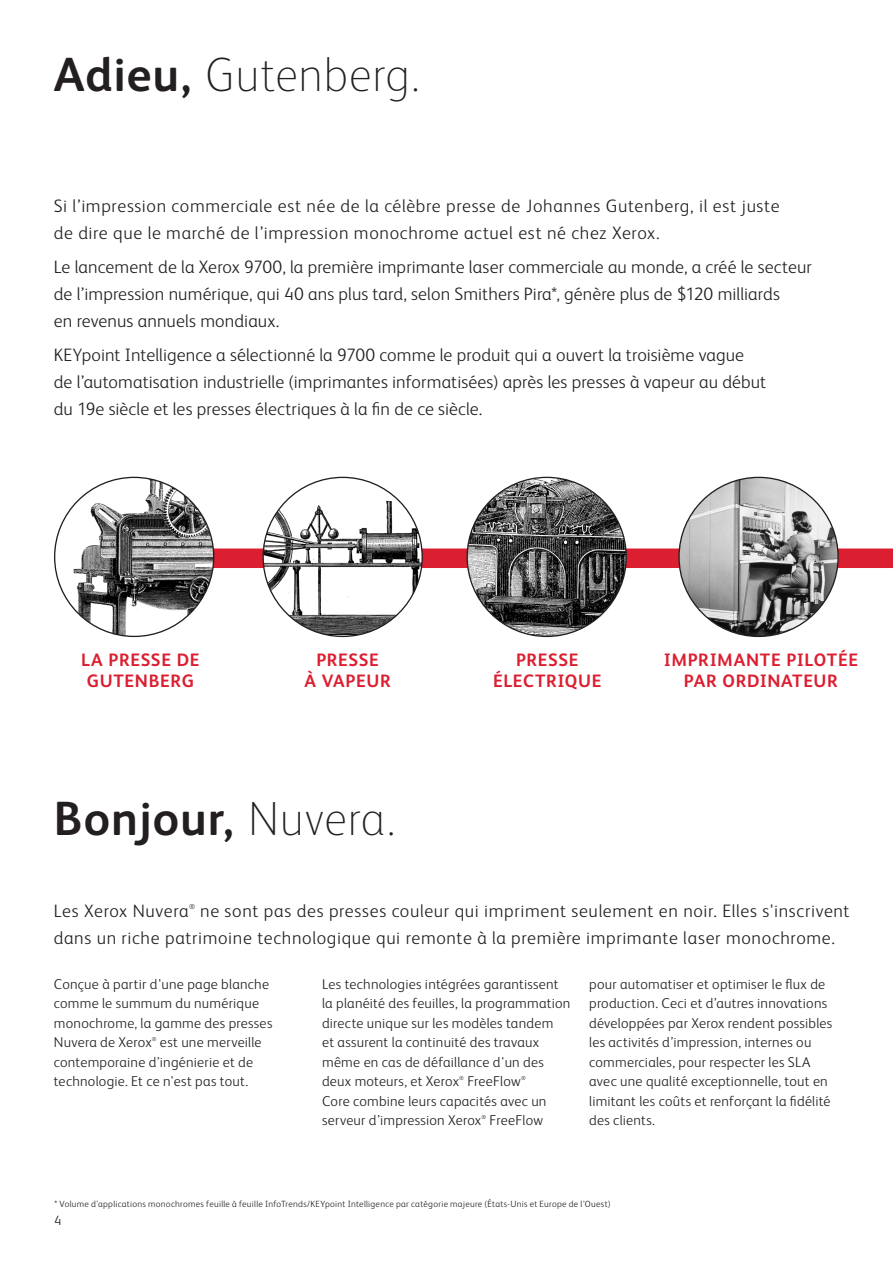
<style>
.page{position:relative;width:893px;height:1263px;background:#fff}
.page>*{position:absolute;margin:0;border:0;box-sizing:border-box;transform-origin:0 0}
.Head_32_36{font:100 48px "Xerox Sans";letter-spacing:.015em;color:#231f20}
.Head_32_36-2{font:700 48px "Xerox Sans";letter-spacing:.02em;color:#231f20}
.Body_Text___Bullets{font:300 18px/27px "Xerox Sans";letter-spacing:.01em;color:#231f20}
.Body_Text___Bullets-2{font:300 18px/27px "Xerox Sans";letter-spacing:.035em;color:#231f20}
.Body_Text___Bullets-3{font:700 18px/21px "Xerox Sans";letter-spacing:.035em;color:#db1e30;text-align:center}
.Body_Text___Bullets-4{font:300 18px "Xerox Sans";letter-spacing:.03em;color:#231f20}
.Body_Text___Bullets-5{font:300 14.25px/19.5px "Xerox Sans";letter-spacing:.015em;color:#231f20}
.t1{font:300 13.5px "Xerox Sans";color:#231f20}
.Body_Text___Bullets-6{font:300 9px "Xerox Sans";letter-spacing:.03em;color:#231f20}
.Body_Text___Bullets-7{font:300 7.2px "Xerox Sans";color:#231f20}
.Body_Text___Bullets-8{font:300 5.7px "Xerox Sans";color:#231f20}
.s1{font-weight:700}
.s2{font-weight:100}
</style>
<div class="page">
<div style="left:58px;top:548px;width:835px;height:20px;background:#db1e30"></div>
<img style="left:55px;top:477px;width:159px;height:159px;border-radius:80px">
<img style="left:263px;top:477px;width:159px;height:159px;border-radius:80px">
<img style="left:467px;top:477px;width:159px;height:159px;border-radius:80px">
<img style="left:679px;top:477px;width:159px;height:159px;border-radius:80px">
<p class="Head_32_36" style="left:54px;top:43px;width:368px"><span class="s1">Adieu,</span> Gutenberg.</p>
<p class="Body_Text___Bullets-2" style="left:54px;top:192px;width:727px">Si l’impression commerciale est née de la célèbre presse de Johannes Gutenberg, il est juste de dire que le marché de l’impression monochrome actuel est né chez Xerox.</p>
<p class="Body_Text___Bullets" style="left:54px;top:252px;width:760px">Le lancement de la Xerox 9700, la première imprimante laser commerciale au monde, a créé le secteur de l’impression numérique, qui 40 ans plus tard, selon Smithers Pira*, génère plus de $120 milliards<br>en revenus annuels mondiaux.</p>
<p class="Body_Text___Bullets" style="left:54px;top:340px;width:714px">KEYpoint Intelligence a sélectionné la 9700 comme le produit qui a ouvert la troisième vague de l’automatisation industrielle (imprimantes informatisées) après les presses à vapeur au début du 19e siècle et les presses électriques à la fin de ce siècle.</p>
<p class="Body_Text___Bullets-3" style="left:81px;top:649px;width:120px">LA PRESSE DE</p>
<p class="Body_Text___Bullets-3" style="left:87px;top:670px;width:109px">GUTENBERG</p>
<p class="Body_Text___Bullets-3" style="left:316px;top:649px;width:64px">PRESSE</p>
<p class="Body_Text___Bullets-3" style="left:304px;top:670px;width:88px">À VAPEUR</p>
<p class="Head_32_36-2" style="left:54px;top:785px;width:343px">Bonjour, <span class="s2">Nuvera.</span></p>
<p class="Body_Text___Bullets-3" style="left:516px;top:649px;width:64px">PRESSE</p>
<p class="Body_Text___Bullets-3" style="left:493px;top:670px;width:110px">ÉLECTRIQUE</p>
<p class="Body_Text___Bullets-3" style="left:664px;top:649px;width:196px">IMPRIMANTE PILOTÉE<br>PAR ORDINATEUR</p>
<p class="Body_Text___Bullets-4" style="left:54px;top:899px;width:136px">Les Xerox Nuvera</p>
<p class="Body_Text___Bullets-7" style="left:189px;top:902px;width:7px">®</p>
<p class="Body_Text___Bullets-2" style="left:54px;top:896px;width:797px;text-indent:146px">ne sont pas des presses couleur qui impriment seulement en noir. Elles s'inscrivent dans un riche patrimoine technologique qui remonte à la première imprimante laser monochrome.</p>
<p class="Body_Text___Bullets-5" style="left:54px;top:974px;width:220px">Conçue à partir d'une page blanche comme le summum du numérique monochrome, la gamme des presses<br>Nuvera de Xerox</p>
<p class="Body_Text___Bullets-8" style="left:152px;top:1035px;width:6px">®</p>
<p class="Body_Text___Bullets-5" style="left:54px;top:1032px;width:209px;text-indent:106px">est une merveille contemporaine d’ingénierie et de technologie. Et ce n'est pas tout.</p>
<p class="Body_Text___Bullets-5" style="left:322px;top:974px;width:250px">Les technologies intégrées garantissent la planéité des feuilles, la programmation directe unique sur les modèles tandem<br>et assurent la continuité des travaux même en cas de défaillance d'un des deux moteurs, et Xerox</p>
<p class="Body_Text___Bullets-8" style="left:459px;top:1074px;width:6px">®</p>
<p class="Body_Text___Bullets-5" style="left:467px;top:1071px;width:55px">FreeFlow</p>
<p class="Body_Text___Bullets-8" style="left:521px;top:1074px;width:6px">®</p>
<p class="Body_Text___Bullets-5" style="left:322px;top:1091px;width:226px">Core combine leurs capacités avec un serveur d’impression Xerox</p>
<p class="Body_Text___Bullets-8" style="left:482px;top:1113px;width:6px">®</p>
<p class="Body_Text___Bullets-5" style="left:490px;top:1110px;width:55px">FreeFlow</p>
<p class="Body_Text___Bullets-5" style="left:589px;top:974px;width:245px">pour automatiser et optimiser le flux de production. Ceci et d’autres innovations développées par Xerox rendent possibles les activités d’impression, internes ou commerciales, pour respecter les SLA avec une qualité exceptionnelle, tout en limitant les coûts et renforçant la fidélité des clients.</p>
<p class="Body_Text___Bullets-6" style="left:55px;top:1198px;width:558px">* Volume d’applications monochromes feuille à feuille InfoTrends/KEYpoint Intelligence par catégorie majeure (États-Unis et Europe de l’Ouest)</p>
<p class="t1" style="left:54px;top:1212px;width:9px">4</p>
</div>
